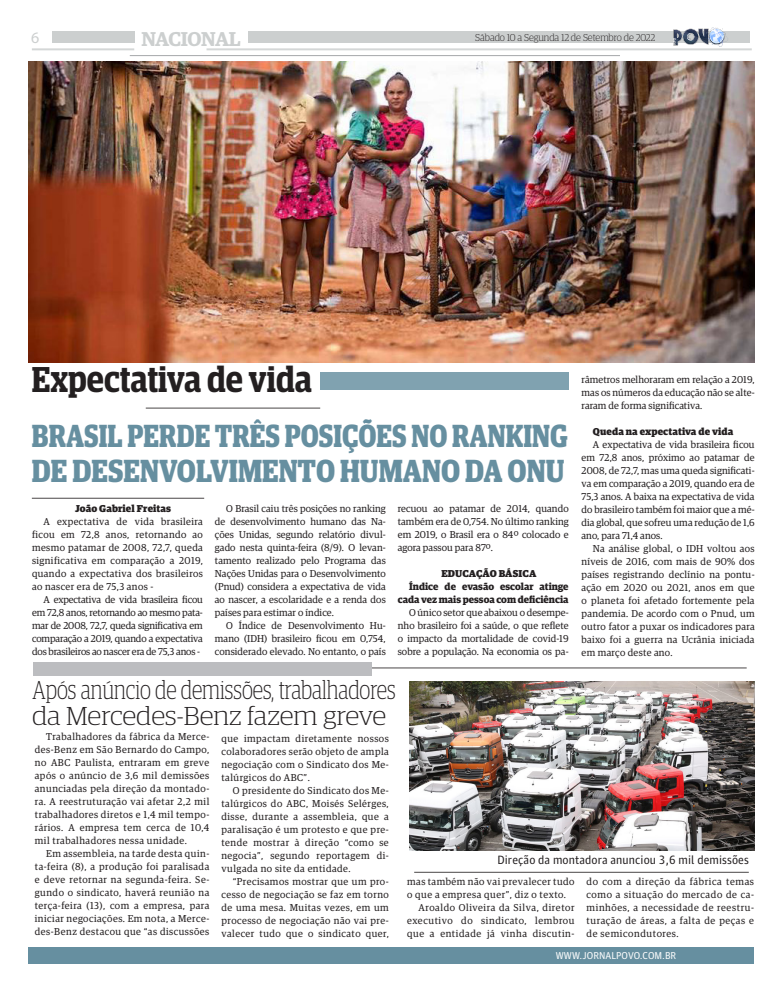
<style>
.page{position:relative;width:783px;height:993px;background:#fff}
.page>*{position:absolute;margin:0;border:0;box-sizing:border-box;transform-origin:0 0}
.Título_-_2_colunas{font:600 36px "Guardian Egyptian Display";color:#231f20;scale:.91 1}
.Título_-_2_colunas-2{font:700 32px/35px "Guardian Egyptian Display";color:#668fa0;scale:.84 1}
.Título_-_2_colunas-3{font:300 26px/26px "Guardian Egyptian Display";color:#231f20;scale:.82 1}
.Título_-_2_colunas-4{font:600 20px "Guardian Egyptian";letter-spacing:-.02em;color:#cccfcf}
.Título_-_2_colunas-5{font:16px "Myriad Pro";color:#cccfcf}
.Título_-_2_colunas-6{font:12px "Guardian Agate Sans G1 D Regular";letter-spacing:.01em;color:#231f20}
.Texto_interno_comum{font:10px/13px "Guardian Egyptian";letter-spacing:.04em;color:#231f20;text-align:justify}
.Texto_interno_comum-2{font:700 10px/13px "Guardian Egyptian";color:#231f20;text-align:right}
.Texto_interno_comum-3{font:900 10px "Guardian Egyptian";letter-spacing:.01em;color:#231f20}
.Título_-_2_colunas-7{font:300 10px "Guardian Egyptian Display";color:#231f20}
.Título_-_2_colunas-8{font:10px "Guardian Agate Sans G1 D Regular";color:#fff}
</style>
<div class="page">
<div style="left:248px;top:31px;width:501px;height:12px;background:#cccfcf"></div>
<div style="left:53px;top:31px;width:82px;height:12px;background:#cccfcf"></div>
<hr style="left:32px;top:48px;width:102px;height:2px;background:#cccfcf">
<hr style="left:206px;top:48px;width:545px;height:2px;background:#cccfcf">
<hr style="left:130px;top:55px;width:490px;height:1px;background:#939598">
<img style="left:641px;top:27px;width:89px;height:24px">
<div style="left:29px;top:947px;width:724px;height:16px;background:#668fa0"></div>
<img style="left:28px;top:61px;width:726px;height:301px">
<hr style="left:146px;top:407px;width:174px;height:1px;background:#231f20">
<div style="left:320px;top:372px;width:248px;height:18px;background:#80a2b0"></div>
<hr style="left:32px;top:498px;width:172px;height:1px;background:#231f20">
<hr style="left:35px;top:667px;width:711px;height:1px;background:#231f20">
<div style="left:33px;top:662px;width:338px;height:14px;background:#bcbdc0"></div>
<img style="left:409px;top:681px;width:344px;height:169px">
<hr style="left:414px;top:871px;width:334px;height:1px;background:#231f20">
<p class="Título_-_2_colunas-5" style="left:31px;top:27px;width:10px">6</p>
<p class="Título_-_2_colunas-4" style="left:141px;top:24px;width:101px">NACIONAL</p>
<p class="Título_-_2_colunas-7" style="left:475px;top:32px;width:181px">Sábado 10 a Segunda 12 de Setembro de 2022</p>
<p class="Título_-_2_colunas" style="left:32px;top:359px;width:309px">Expectativa de vida</p>
<p class="Título_-_2_colunas-2" style="left:32px;top:418px;width:639px">BRASIL PERDE TRÊS POSIÇÕES NO RANKING<br>DE DESENVOLVIMENTO HUMANO DA ONU</p>
<p class="Texto_interno_comum-3" style="left:75px;top:500px;width:97px">João Gabriel Freitas</p>
<p class="Texto_interno_comum" style="left:32px;top:514px;width:172px;text-indent:11px">A expectativa de vida brasileira ficou em 72,8 anos, retornando ao mesmo patamar de 2008, 72,7, queda significativa em comparação a 2019, quando a expectativa dos brasileiros ao nascer era de 75,3 anos -</p>
<p class="Texto_interno_comum" style="left:32px;top:592px;width:172px;text-indent:11px">A expectativa de vida brasileira ficou em 72,8 anos, retornando ao mesmo pata&shy;mar de 2008, 72,7, queda significativa em comparação a 2019, quando a expectativa dos brasileiros ao nascer era de 75,3 anos -</p>
<p class="Texto_interno_comum" style="left:215px;top:501px;width:172px;text-indent:11px">O Brasil caiu três posições no ranking de desenvolvimento humano das Na&shy;ções Unidas, segundo relatório divul&shy;gado nesta quinta-feira (8/9). O levan&shy;tamento realizado pelo Programa das Nações Unidas para o Desenvolvimento (Pnud) considera a expectativa de vida ao nascer, a escolaridade e a renda dos países para estimar o índice.</p>
<p class="Texto_interno_comum" style="left:215px;top:618px;width:172px;text-indent:11px">O Índice de Desenvolvimento Hu&shy;mano (IDH) brasileiro ficou em 0,754, considerado elevado. No entanto, o país</p>
<p class="Texto_interno_comum" style="left:397px;top:501px;width:172px">recuou ao patamar de 2014, quando também era de 0,754. No último ranking em 2019, o Brasil era o 84º colocado e agora passou para 87º.</p>
<p class="Texto_interno_comum-3" style="left:441px;top:565px;width:96px">EDUCAÇÃO BÁSICA</p>
<p class="Texto_interno_comum-2" style="left:397px;top:579px;width:172px">Índice de evasão escolar atinge cada vez mais pessoa com deficiência</p>
<p class="Texto_interno_comum" style="left:397px;top:605px;width:172px;text-indent:11px">O único setor que abaixou o desempe&shy;nho brasileiro foi a saúde, o que reflete o impacto da mortalidade de covid-19 sobre a população. Na economia os pa-</p>
<p class="Texto_interno_comum" style="left:581px;top:372px;width:174px">râmetros melhoraram em relação a 2019, mas os números da educação não se alte&shy;raram de forma significativa.</p>
<p class="Texto_interno_comum-3" style="left:592px;top:423px;width:142px">Queda na expectativa de vida</p>
<p class="Texto_interno_comum" style="left:581px;top:437px;width:174px;text-indent:11px">A expectativa de vida brasileira ficou em 72,8 anos, próximo ao patamar de 2008, de 72,7, mas uma queda significati&shy;va em comparação a 2019, quando era de 75,3 anos. A baixa na expectativa de vida do brasileiro também foi maior que a mé&shy;dia global, que sofreu uma redução de 1,6 ano, para 71,4 anos.</p>
<p class="Texto_interno_comum" style="left:581px;top:541px;width:174px;text-indent:11px">Na análise global, o IDH voltou aos níveis de 2016, com mais de 90% dos países registrando declínio na pontu&shy;ação em 2020 ou 2021, anos em que o planeta foi afetado fortemente pela pandemia. De acordo com o Pnud, um outro fator a puxar os indicadores para baixo foi a guerra na Ucrânia iniciada em março deste ano.</p>
<p class="Título_-_2_colunas-3" style="left:32px;top:676px;width:445px">Após anúncio de demissões, trabalhadores da Mercedes-Benz fazem greve</p>
<p class="Texto_interno_comum" style="left:221px;top:731px;width:169px">que impactam diretamente nossos colaboradores serão objeto de ampla negociação com o Sindicato dos Me&shy;talúrgicos do ABC”.</p>
<p class="Texto_interno_comum" style="left:221px;top:783px;width:169px;text-indent:11px">O presidente do Sindicato dos Me&shy;talúrgicos do ABC, Moisés Selérges, disse, durante a assembleia, que a paralisação é um protesto e que pre&shy;tende mostrar à direção “como se negocia”, segundo reportagem di&shy;vulgada no site da entidade.</p>
<p class="Texto_interno_comum" style="left:221px;top:874px;width:169px;text-indent:11px">“Precisamos mostrar que um pro&shy;cesso de negociação se faz em torno de uma mesa. Muitas vezes, em um processo de negociação não vai pre&shy;valecer tudo que o sindicato quer,</p>
<p class="Texto_interno_comum" style="left:35px;top:729px;width:176px;text-indent:11px">Trabalhadores da fábrica da Merce&shy;des-Benz em São Bernardo do Campo, no ABC Paulista, entraram em greve após o anúncio de 3,6 mil demissões anunciadas pela direção da montado&shy;ra. A reestruturação vai afetar 2,2 mil trabalhadores diretos e 1,4 mil tempo&shy;rários. A empresa tem cerca de 10,4 mil trabalhadores nessa unidade.</p>
<p class="Texto_interno_comum" style="left:35px;top:846px;width:176px;text-indent:11px">Em assembleia, na tarde desta quin&shy;ta-feira (8), a produção foi paralisada e deve retornar na segunda-feira. Se&shy;gundo o sindicato, haverá reunião na terça-feira (13), com a empresa, para iniciar negociações. Em nota, a Merce&shy;des-Benz destacou que “as discussões</p>
<p class="Título_-_2_colunas-6" style="left:497px;top:851px;width:253px">Direção da montadora anunciou 3,6 mil demissões</p>
<p class="Texto_interno_comum" style="left:407px;top:873px;width:169px">mas também não vai prevalecer tudo o que a empresa quer”, diz o texto.</p>
<p class="Texto_interno_comum" style="left:407px;top:899px;width:169px;text-indent:11px">Aroaldo Oliveira da Silva, diretor executivo do sindicato, lembrou que a entidade já vinha discutin-</p>
<p class="Texto_interno_comum" style="left:586px;top:873px;width:169px">do com a direção da fábrica temas como a situação do mercado de ca&shy;minhões, a necessidade de reestru&shy;turação de áreas, a falta de peças e de semicondutores.</p>
<p class="Título_-_2_colunas-8" style="left:556px;top:948px;width:122px">WWW.JORNALPOVO.COM.BR</p>
</div>
